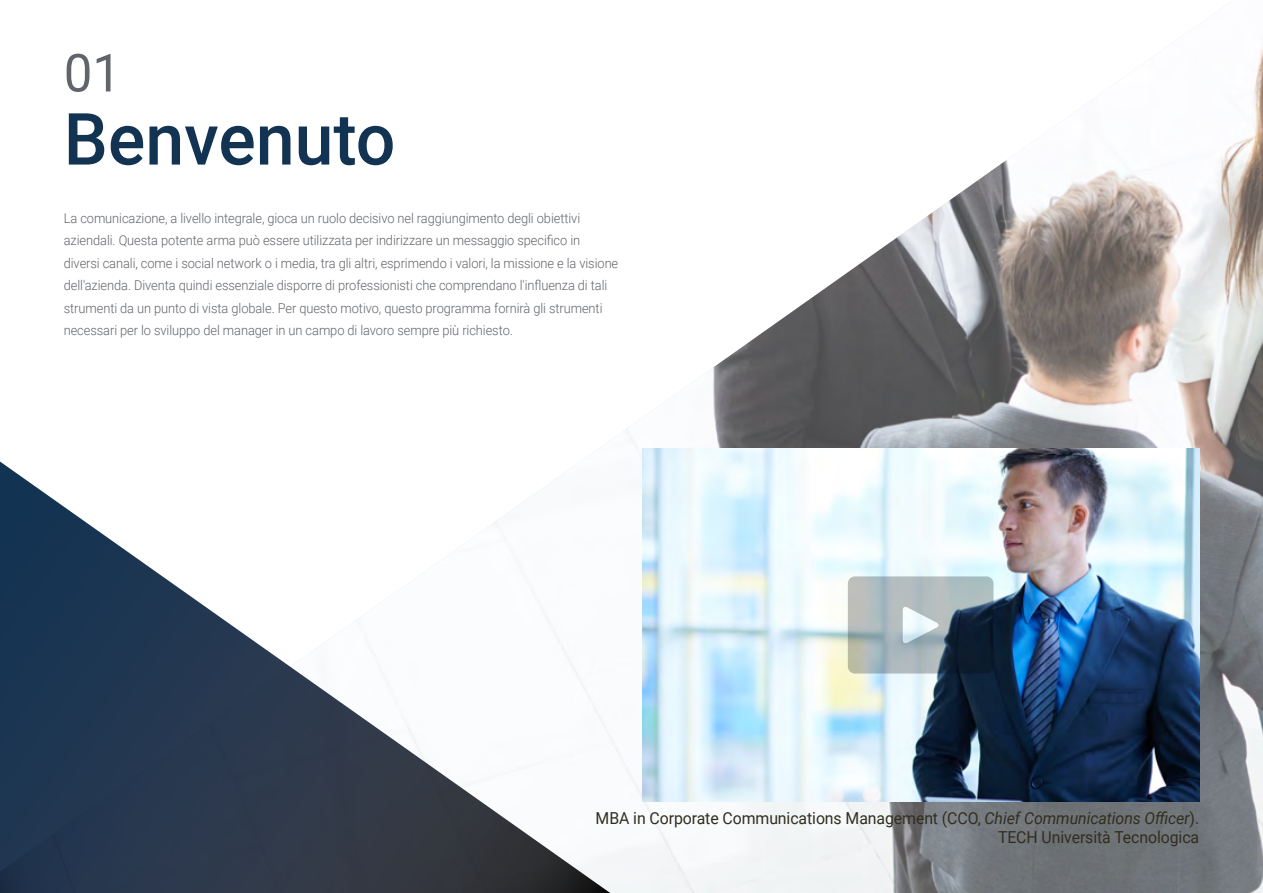
<style>
.page{position:relative;width:1263px;height:893px;background:#fff}
.page>*{position:absolute;margin:0;border:0;box-sizing:border-box;transform-origin:0 0}
.t1{font:500 72px "Roboto";color:#123352}
.t2{font:52.5px "Roboto";color:#61646a}
.t3{font:16.5px/19.5px "Roboto";letter-spacing:-.005em;color:#312e20;text-align:right;scale:.96 1}
.t4{font:300 13.5px/22.5px "Roboto";letter-spacing:-.005em;color:#61646a;scale:.95 1}
.s1{font-style:italic}
</style>
<div class="page">
<img style="left:618px;top:48px;width:645px;height:845px">
<img style="left:642px;top:448px;width:557px;height:353px">
<svg style="left:0;top:446px;width:640px;height:447px"></svg>
<svg style="left:848px;top:576px;width:145px;height:97px;background:#8e9ba1"></svg>
<h2 class="t2" style="left:64px;top:36px;width:59px">01</h2>
<h1 class="t1" style="left:64px;top:89px;width:333px">Benvenuto</h1>
<p class="t4" style="left:64px;top:206px;width:585px">La comunicazione, a livello integrale, gioca un ruolo decisivo nel raggiungimento degli obiettivi aziendali. Questa potente arma può essere utilizzata per indirizzare un messaggio specifico in diversi canali, come i social network o i media, tra gli altri, esprimendo i valori, la missione e la visione dell'azienda. Diventa quindi essenziale disporre di professionisti che comprendano l'influenza di tali strumenti da un punto di vista globale. Per questo motivo, questo programma fornirà gli strumenti necessari per lo sviluppo del manager in un campo di lavoro sempre più richiesto.</p>
<p class="t3" style="left:596px;top:807px;width:630px">MBA in Corporate Communications Management (CCO, <span class="s1">Chief Communications Officer</span>).<br>TECH Università Tecnologica</p>
</div>
